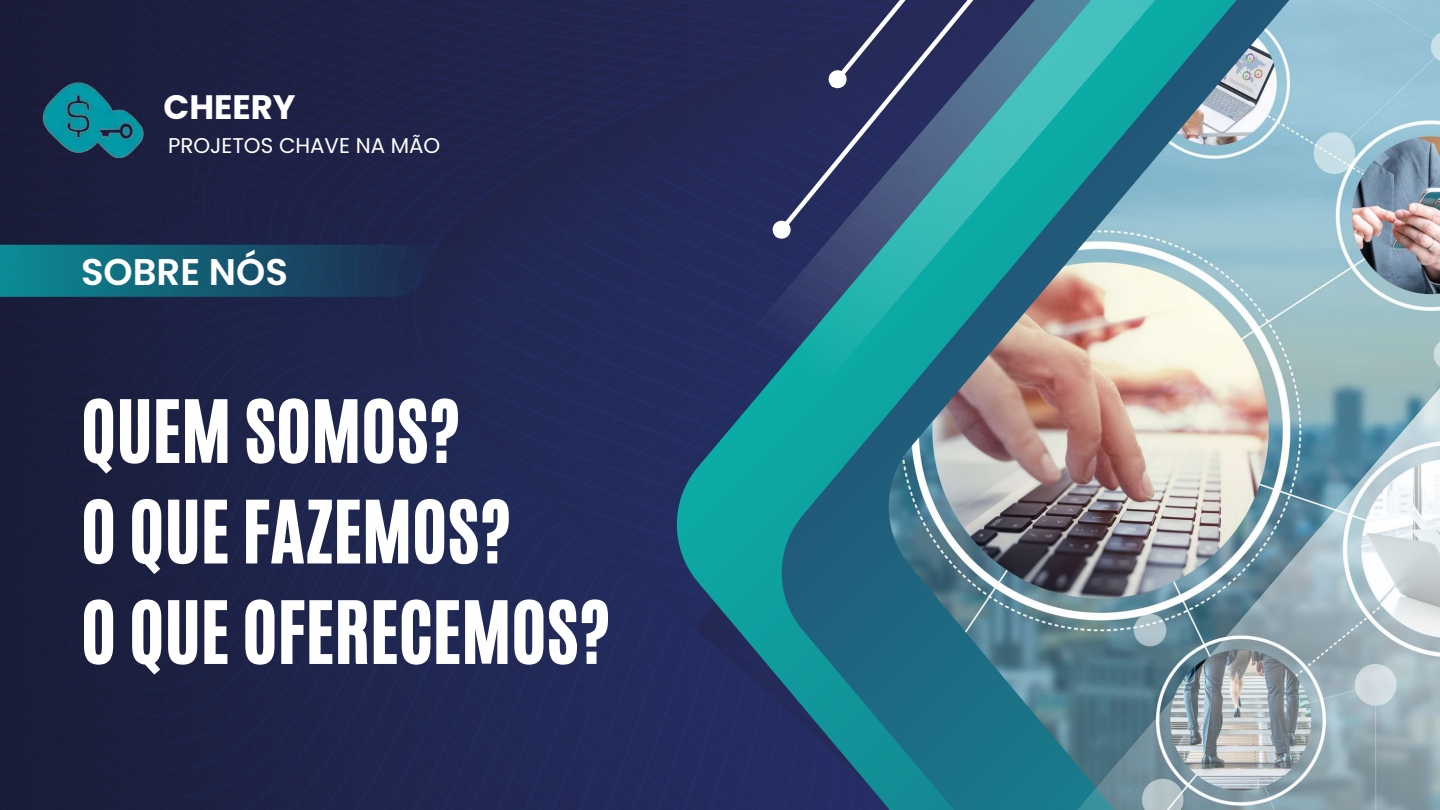
<style>
.page{position:relative;width:1440px;height:810px;background:#fff}
.page>*{position:absolute;margin:0;border:0;box-sizing:border-box;transform-origin:0 0}
.t1{font:72.2px/100.5px "CA Generated";color:#fff}
.t2{font:600 37.1px "Poppins";color:#fff}
.t3{font:700 33.9px "Poppins";color:#fff}
.t4{font:21.4px "Poppins";color:#fff}
</style>
<div class="page">
<img style="left:0;top:0;width:676px;height:810px">
<svg style="left:676px;top:0;width:105px;height:810px;background:#1d4a6d"></svg>
<svg style="left:781px;top:386px;width:108px;height:424px;background:#197186"></svg>
<img style="left:889px;top:0;width:551px;height:810px">
<svg style="left:0;top:245px;width:447px;height:52px;background:#14576f"></svg>
<svg style="left:754px;top:0;width:605px;height:386px;background:#5090a3"></svg>
<img style="left:1000px;top:210px;width:440px;height:600px">
<svg style="left:780px;top:0;width:339px;height:230px;background:#2e6d86"></svg>
<svg style="left:766px;top:214px;width:31px;height:32px"></svg>
<svg style="left:822px;top:0;width:353px;height:95px;background:#366f88"></svg>
<img style="left:0;top:70px;width:180px;height:90px">
<p class="t3" style="left:164px;top:84px;width:134px">CHEERY</p>
<p class="t4" style="left:168px;top:131px;width:274px">PROJETOS CHAVE NA MÃO</p>
<p class="t2" style="left:81px;top:246px;width:209px">SOBRE NÓS</p>
<p class="t1" style="left:81px;top:381px;width:530px">QUEM SOMOS?<br>O QUE FAZEMOS?<br>O QUE OFERECEMOS?</p>
</div>
